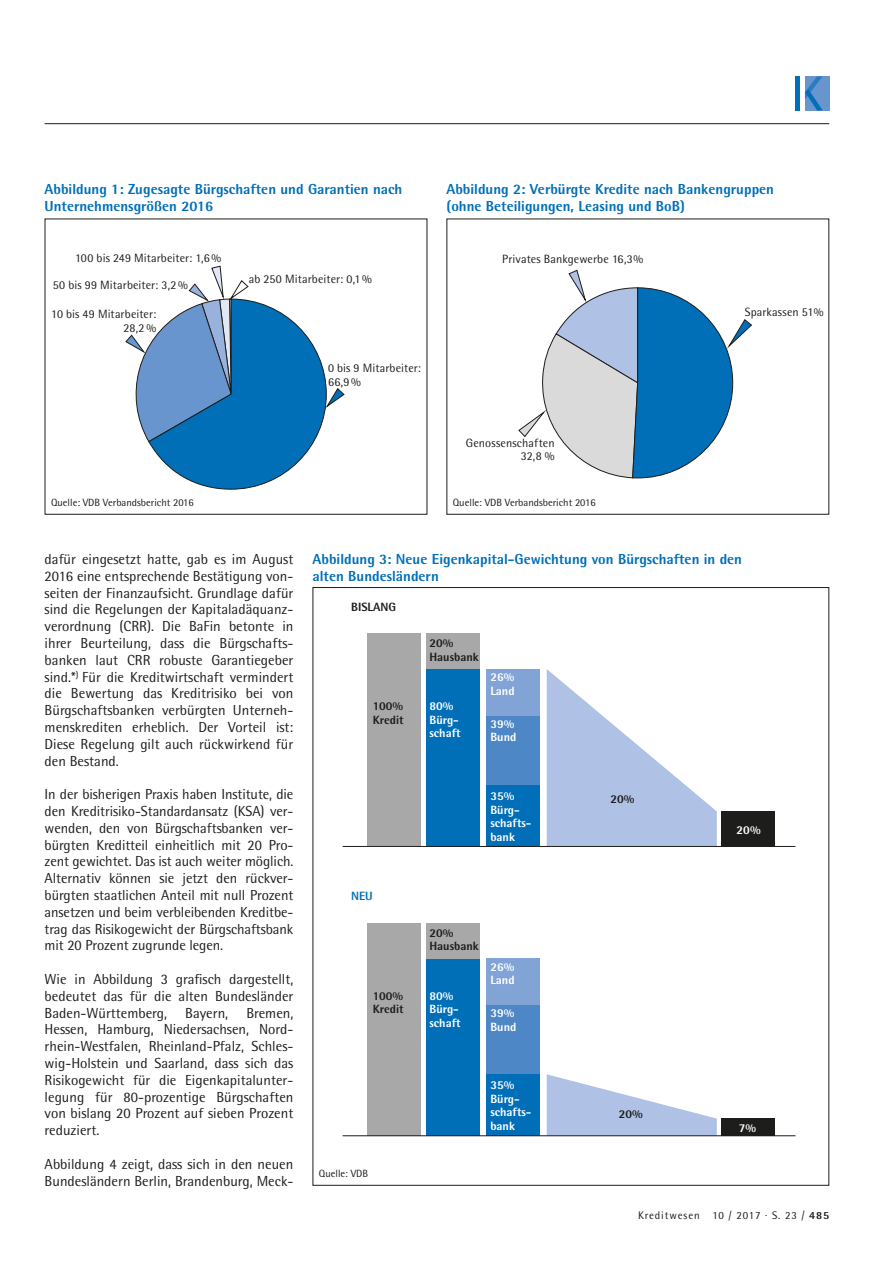
<style>
.page{position:relative;width:893px;height:1263px;background:#fff}
.page>*{position:absolute;margin:0;border:0;box-sizing:border-box;transform-origin:0 0}
.t1{font:14.55px/16.8px "Rotis Semi Sans";color:#1d1d1b;text-align:justify}
.t2{font:800 14.55px/16.8px "Rotis Semi Sans";color:#006fb7}
.t3{font:12px/13.5px "Rotis Semi Sans";letter-spacing:.01em;color:#1d1d1b;text-align:right}
.t4{font:800 12px/13.5px "Rotis Semi Sans";color:#fff}
.t5{font:800 12px/13.5px "Rotis Semi Sans";color:#1d1d1b}
.t6{font:800 12px "Rotis Semi Sans";color:#006fb7}
.t7{font:10.95px "Rotis Semi Sans";letter-spacing:.08em;color:#1d1d1b}
.t8{font:10.5px "Rotis Semi Sans";color:#1d1d1b}
.s1{font-weight:800}
</style>
<div class="page">
<hr style="left:45px;top:123px;width:784px;height:1px;background:#1d1d1b">
<div style="left:805px;top:76px;width:24px;height:34px;background:#6995ce"></div>
<div style="left:795px;top:76px;width:5px;height:34px;background:#006fb7"></div>
<svg style="left:805px;top:76px;width:18px;height:34px"></svg>
<div style="left:367px;top:633px;width:53px;height:213px;background:#a8a8a8"></div>
<div style="left:427px;top:669px;width:53px;height:177px;background:#006fb7"></div>
<div style="left:487px;top:784px;width:53px;height:62px;background:#006fb7"></div>
<div style="left:487px;top:715px;width:53px;height:69px;background:#4e87c6"></div>
<div style="left:487px;top:669px;width:53px;height:46px;background:#82a3d6"></div>
<div style="left:427px;top:633px;width:53px;height:36px;background:#a8a8a8"></div>
<div style="left:721px;top:811px;width:53px;height:36px;background:#1d1d1b"></div>
<svg style="left:547px;top:669px;width:170px;height:177px"></svg>
<hr style="left:343px;top:846px;width:452px;height:1px;background:#1d1d1b">
<div style="left:367px;top:923px;width:53px;height:213px;background:#a8a8a8"></div>
<div style="left:427px;top:958px;width:53px;height:178px;background:#006fb7"></div>
<div style="left:487px;top:1074px;width:53px;height:62px;background:#006fb7"></div>
<div style="left:487px;top:1004px;width:53px;height:70px;background:#4e87c6"></div>
<div style="left:487px;top:958px;width:53px;height:46px;background:#82a3d6"></div>
<div style="left:427px;top:923px;width:53px;height:35px;background:#a8a8a8"></div>
<div style="left:721px;top:1118px;width:53px;height:18px;background:#1d1d1b"></div>
<svg style="left:547px;top:1074px;width:170px;height:61px"></svg>
<hr style="left:343px;top:1135px;width:452px;height:1px;background:#1d1d1b">
<svg style="left:125px;top:265px;width:220px;height:225px"></svg>
<svg style="left:518px;top:269px;width:234px;height:210px"></svg>
<p class="t2" style="left:45px;top:181px;width:359px">Abbildung 1: Zugesagte Bürgschaften und Garantien nach<br>Unternehmensgrößen 2016</p>
<p class="t2" style="left:446px;top:181px;width:329px">Abbildung 2: Verbürgte Kredite nach Bankengruppen (ohne Beteiligungen, Leasing und BoB)</p>
<p class="t3" style="left:75px;top:251px;width:147px">100 bis 249 Mitarbeiter: 1,6%</p>
<p class="t3" style="left:53px;top:278px;width:137px">50 bis 99 Mitarbeiter: 3,2%</p>
<p class="t3" style="left:51px;top:307px;width:106px">10 bis 49 Mitarbeiter:<br>28,2 %</p>
<p class="t3" style="left:249px;top:272px;width:125px">ab 250 Mitarbeiter: 0,1%</p>
<p class="t3" style="left:328px;top:361px;width:94px;text-align:left">0 bis 9 Mitarbeiter:<br>66,9%</p>
<p class="t3" style="left:502px;top:252px;width:143px">Privates Bankgewerbe 16,3%</p>
<p class="t3" style="left:466px;top:436px;width:90px">Genossenschaften<br>32,8 %</p>
<p class="t8" style="left:51px;top:496px;width:144px">Quelle: VDB Verbandsbericht 2016</p>
<p class="t8" style="left:453px;top:496px;width:144px">Quelle: VDB Verbandsbericht 2016</p>
<p class="t3" style="left:745px;top:305px;width:80px">Sparkassen 51%</p>
<p class="t1" style="left:45px;top:550px;width:250px">dafür eingesetzt hatte, gab es im August 2016 eine entsprechende Bestätigung von&shy;seiten der Finanzaufsicht. Grundlage dafür sind die Regelungen der Kapitaladäquanz&shy;verordnung (CRR). Die BaFin betonte in ihrer Beurteilung, dass die Bürgschafts&shy;banken laut CRR robuste Garantiegeber sind.*<sup>)</sup> Für die Kreditwirtschaft vermindert die Bewertung das Kreditrisiko bei von Bürgschaftsbanken verbürgten Unterneh&shy;menskrediten erheblich. Der Vorteil ist:<br>Diese Regelung gilt auch rückwirkend für den Bestand.</p>
<p class="t1" style="left:45px;top:786px;width:250px">In der bisherigen Praxis haben Institute, die den Kreditrisiko-Standardansatz (KSA) ver&shy;wenden, den von Bürgschaftsbanken ver&shy;bürgten Kreditteil einheitlich mit 20 Pro&shy;zent gewichtet. Das ist auch weiter möglich.<br>Alternativ können sie jetzt den rückver&shy;bürgten staatlichen Anteil mit null Prozent ansetzen und beim verbleibenden Kreditbe&shy;trag das Risikogewicht der Bürgschaftsbank mit 20 Prozent zugrunde legen.</p>
<p class="t1" style="left:45px;top:970px;width:250px">Wie in Abbildung 3 grafisch dargestellt, bedeutet das für die alten Bundesländer Baden-Württemberg, Bayern, Bremen, Hessen, Hamburg, Niedersachsen, Nord&shy;rhein-Westfalen, Rheinland-Pfalz, Schles&shy;wig-Holstein und Saarland, dass sich das Risikogewicht für die Eigenkapitalunter&shy;legung für 80-prozentige Bürgschaften von bislang 20 Prozent auf sieben Prozent reduziert.</p>
<p class="t1" style="left:45px;top:1155px;width:250px">Abbildung 4 zeigt, dass sich in den neuen<br>Bundesländern Berlin, Brandenburg, Meck-</p>
<p class="t2" style="left:313px;top:550px;width:431px">Abbildung 3: Neue Eigenkapital-Gewichtung von Bürgschaften in den alten Bundesländern</p>
<p class="t5" style="left:351px;top:600px;width:46px">BISLANG</p>
<p class="t5" style="left:373px;top:699px;width:32px">100%<br>Kredit</p>
<p class="t6" style="left:351px;top:888px;width:23px">NEU</p>
<p class="t5" style="left:373px;top:988px;width:32px">100%<br>Kredit</p>
<p class="t8" style="left:319px;top:1167px;width:51px">Quelle: VDB</p>
<p class="t5" style="left:429px;top:636px;width:51px">20%<br>Hausbank</p>
<p class="t4" style="left:429px;top:699px;width:33px">80%<br>Bürg&shy;schaft</p>
<p class="t4" style="left:490px;top:670px;width:26px">26%<br>Land</p>
<p class="t4" style="left:490px;top:717px;width:28px">39%<br>Bund</p>
<p class="t4" style="left:490px;top:789px;width:43px">35%<br>Bürg&shy;schafts&shy;bank</p>
<p class="t5" style="left:429px;top:925px;width:51px">20%<br>Hausbank</p>
<p class="t4" style="left:429px;top:988px;width:33px">80%<br>Bürg&shy;schaft</p>
<p class="t4" style="left:490px;top:959px;width:26px">26%<br>Land</p>
<p class="t4" style="left:490px;top:1006px;width:28px">39%<br>Bund</p>
<p class="t4" style="left:490px;top:1078px;width:43px">35%<br>Bürg&shy;schafts&shy;bank</p>
<p class="t5" style="left:610px;top:792px;width:26px">20%</p>
<p class="t4" style="left:737px;top:822px;width:26px">20%</p>
<p class="t5" style="left:619px;top:1107px;width:26px">20%</p>
<p class="t4" style="left:739px;top:1121px;width:19px">7%</p>
<p class="t7" style="left:638px;top:1209px;width:193px">Kreditwesen 10 / 2017 · S. 23 / <span class="s1">485</span></p>
</div>
